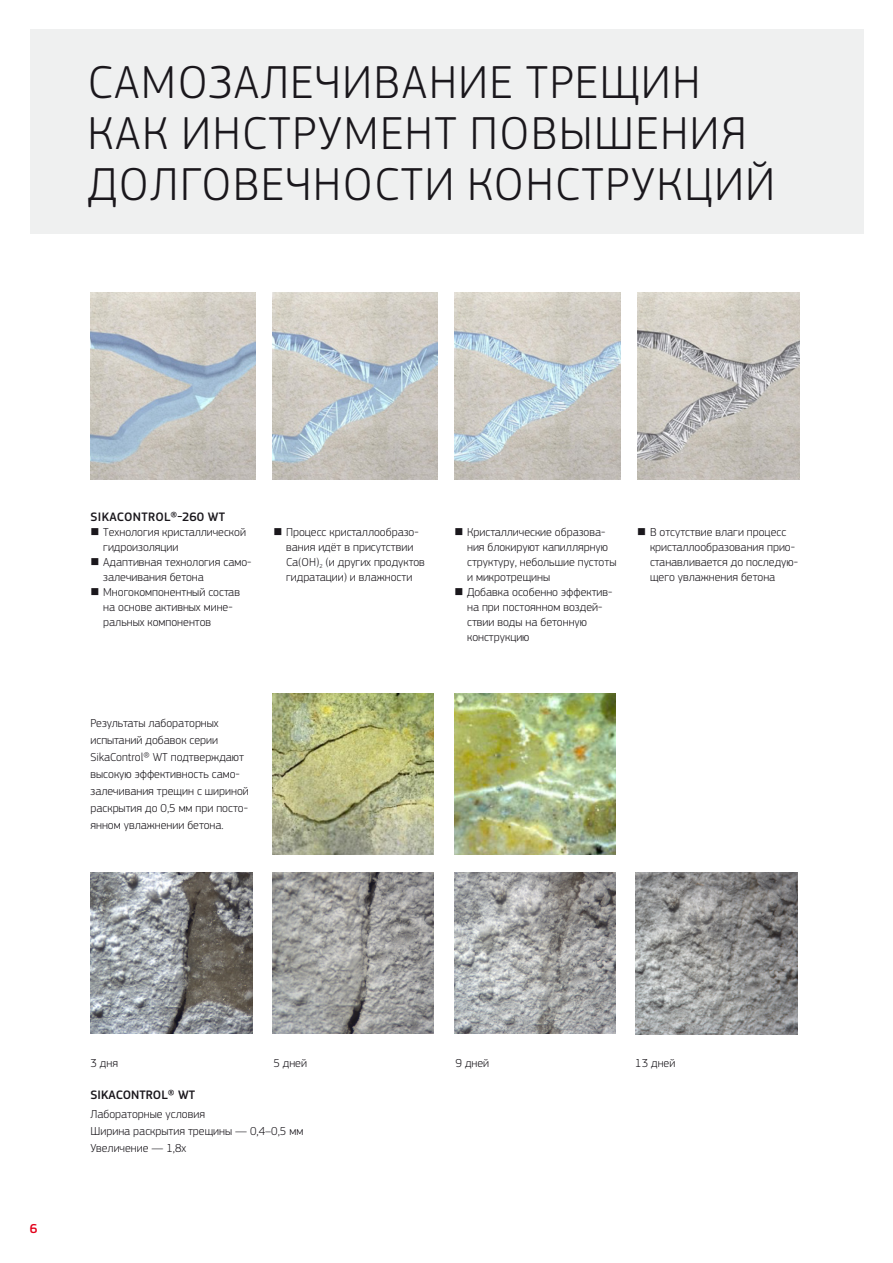
<style>
.page{position:relative;width:893px;height:1263px;background:#fff}
.page>*{position:absolute;margin:0;border:0;box-sizing:border-box;transform-origin:0 0}
.SI_Klavica_HL1{font:300 48px/51px "PF Square Sans Pro";letter-spacing:.035em;color:#1a171c}
.t1{font:500 13.5px "PF Square Sans Pro";color:#e2001a}
.SI_Klavica_HL3{font:500 12.75px "PF Square Sans Pro";letter-spacing:.02em;color:#1a171c}
.SI_Klavica_HL3-2{font:500 12.75px "PF Square Sans Pro";color:#1a171c}
.SI_Klavika_copy{font:300 12px/15px "PF Square Sans Pro";color:#1a171c}
</style>
<div class="page">
<div style="left:30px;top:30px;width:833px;height:204px;background:#eceded"></div>
<img style="left:454px;top:693px;width:162px;height:162px">
<img style="left:91px;top:292px;width:165px;height:188px">
<img style="left:273px;top:292px;width:165px;height:188px">
<img style="left:455px;top:292px;width:165px;height:188px">
<img style="left:638px;top:292px;width:162px;height:188px">
<img style="left:91px;top:872px;width:161px;height:162px">
<img style="left:272px;top:872px;width:162px;height:162px">
<img style="left:272px;top:693px;width:162px;height:162px">
<img style="left:454px;top:872px;width:162px;height:162px">
<img style="left:636px;top:872px;width:161px;height:162px">
<p class="SI_Klavica_HL1" style="left:88px;top:56px;width:689px">САМОЗАЛЕЧИВАНИЕ ТРЕЩИН<br>КАК ИНСТРУМЕНТ ПОВЫШЕНИЯ<br>ДОЛГОВЕЧНОСТИ КОНСТРУКЦИЙ</p>
<p class="SI_Klavica_HL3" style="left:91px;top:509px;width:136px">SIKACONTROL®-260 WT</p>
<p class="SI_Klavika_copy" style="left:103px;top:524px;width:144px">Технология кристаллической гидроизоляции</p>
<p class="SI_Klavika_copy" style="left:103px;top:554px;width:150px">Адаптивная технология само&shy;залечивания бетона</p>
<p class="SI_Klavika_copy" style="left:103px;top:584px;width:138px">Многокомпонентный состав на основе активных мине&shy;ральных компонентов</p>
<p class="SI_Klavika_copy" style="left:286px;top:524px;width:140px">Процесс кристаллообразо&shy;вания идёт в присутствии<br>Сa(OH)<sub>2</sub> (и других продуктов гидратации) и влажности</p>
<p class="SI_Klavika_copy" style="left:91px;top:715px;width:160px;line-height:17px">Результаты лабораторных испытаний добавок серии<br>SikaControl® WT подтверждают высокую эффективность само&shy;залечивания трещин с шириной раскрытия до 0,5 мм при посто&shy;янном увлажнении бетона.</p>
<p class="SI_Klavika_copy" style="left:467px;top:524px;width:151px">Кристаллические образова&shy;ния блокируют капиллярную структуру, небольшие пустоты и микротрещины</p>
<p class="SI_Klavika_copy" style="left:467px;top:584px;width:147px">Добавка особенно эффектив&shy;на при постоянном воздей&shy;ствии воды на бетонную конструкцию</p>
<p class="SI_Klavika_copy" style="left:650px;top:524px;width:149px">В отсутствие влаги процесс кристаллообразования прио&shy;станавливается до последую&shy;щего увлажнения бетона</p>
<p class="t1" style="left:30px;top:1221px;width:9px">6</p>
<p class="SI_Klavika_copy" style="left:91px;top:1056px;width:29px">3 дня</p>
<p class="SI_Klavika_copy" style="left:273px;top:1056px;width:35px">5 дней</p>
<p class="SI_Klavica_HL3-2" style="left:91px;top:1087px;width:106px">SIKACONTROL® WT</p>
<p class="SI_Klavika_copy" style="left:91px;top:1107px;width:116px">Лабораторные условия</p>
<p class="SI_Klavika_copy" style="left:91px;top:1124px;width:214px">Ширина раскрытия трещины — 0,4–0,5 мм</p>
<p class="SI_Klavika_copy" style="left:91px;top:1141px;width:97px">Увеличение — 1,8x</p>
<p class="SI_Klavika_copy" style="left:456px;top:1056px;width:35px">9 дней</p>
<p class="SI_Klavika_copy" style="left:635px;top:1056px;width:42px">13 дней</p>
</div>
